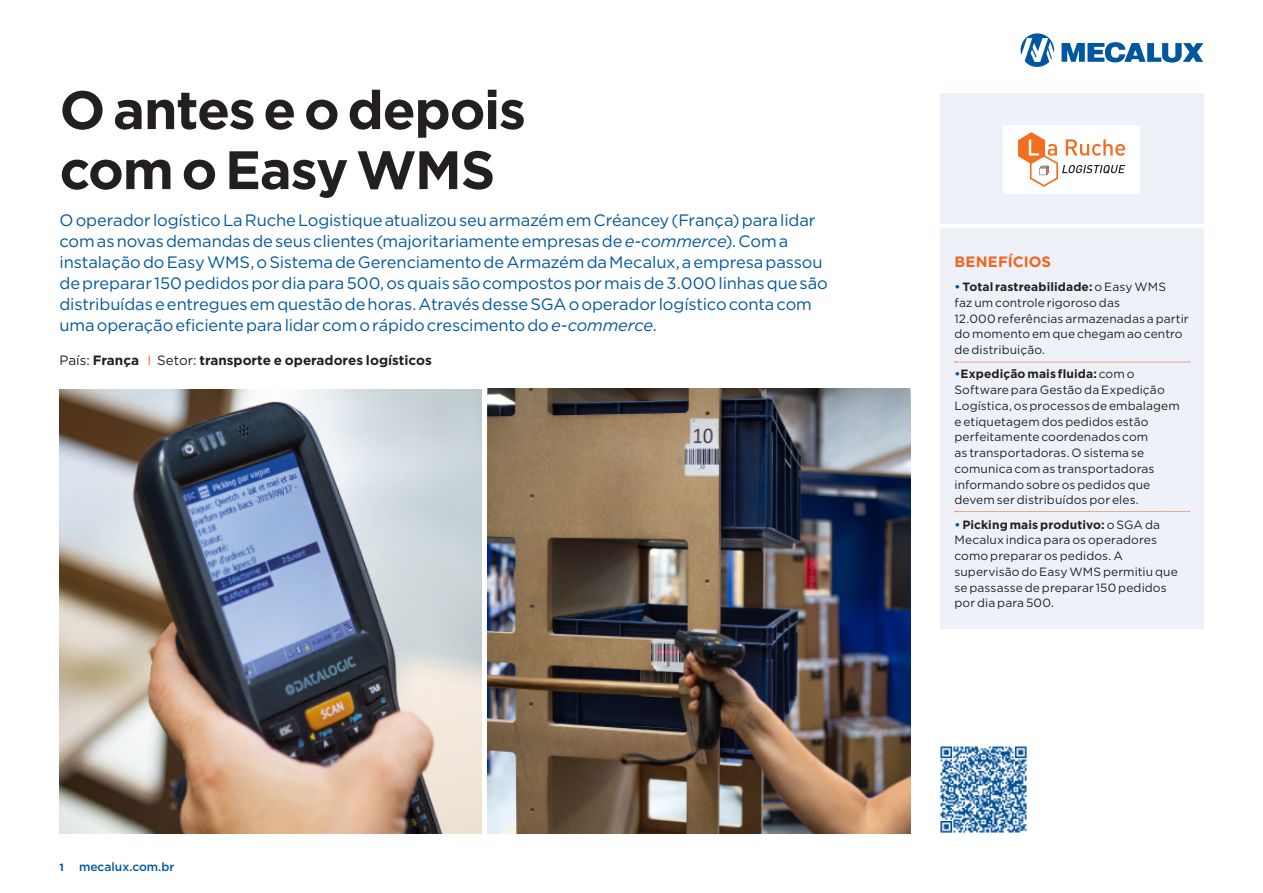
<style>
.page{position:relative;width:1263px;height:893px;background:#fff}
.page>*{position:absolute;margin:0;border:0;box-sizing:border-box;transform-origin:0 0}
.t1{font:700 54px/60px "Gotham";letter-spacing:-.025em;color:#231f20}
.t2{font:16.5px/21px "Gotham";letter-spacing:-.01em;color:#01579f}
.t3{font:700 15px "Gotham";color:#f36421}
.t4{font:700 13.5px "Gotham";color:#231f20}
.t5{font:12px/15.8px "Gotham";letter-spacing:.005em;color:#231f20}
.t6{font:500 12px "Gotham";color:#01579f}
.t7{font:700 10.5px "Gotham";color:#01579f}
.s1{font-style:italic}
.s2{font-weight:400}
.s3{font-weight:400;color:#f36421}
.s4{font-weight:700;color:#01579f}
.s5{font-weight:700}
</style>
<div class="page">
<svg style="left:1020px;top:33px;width:34px;height:34px"></svg>
<svg style="left:1061px;top:42px;width:142px;height:21px"></svg>
<div style="left:940px;top:94px;width:263px;height:130px;background:#eef2f8"></div>
<div style="left:940px;top:229px;width:263px;height:400px;background:#eef2f8"></div>
<svg style="left:955px;top:362px;width:234px;height:1px"></svg>
<svg style="left:955px;top:511px;width:234px;height:1px"></svg>
<div style="left:1003px;top:125px;width:137px;height:69px;background:#fff"></div>
<img style="left:940px;top:746px;width:87px;height:87px">
<svg style="left:1018px;top:132px;width:107px;height:55px"></svg>
<img style="left:60px;top:389px;width:422px;height:445px">
<img style="left:488px;top:389px;width:422px;height:445px">
<h1 class="t1" style="left:60px;top:80px;width:468px">O antes e o depois com o Easy WMS</h1>
<p class="t2" style="left:60px;top:209px;width:770px">O operador logístico La Ruche Logistique atualizou seu armazém em Créancey (França) para lidar com as novas demandas de seus clientes (majoritariamente empresas de <span class="s1">e-commerce</span>). Com a instalação do Easy WMS, o Sistema de Gerenciamento de Armazém da Mecalux, a empresa passou de preparar 150 pedidos por dia para 500, os quais são compostos por mais de 3.000 linhas que são distribuídas e entregues em questão de horas. Através desse SGA o operador logístico conta com uma operação eficiente para lidar com o rápido crescimento do <span class="s1">e-commerce</span>.</p>
<p class="t4" style="left:60px;top:351px;width:374px"><span class="s2">País:</span> França <span class="s3">I</span> <span class="s2">Setor:</span> transporte e operadores logísticos</p>
<p class="t7" style="left:60px;top:860px;width:6px">1</p>
<p class="t6" style="left:79px;top:859px;width:97px">mecalux.com.br</p>
<p class="t3" style="left:954px;top:252px;width:98px">BENEFÍCIOS</p>
<p class="t5" style="left:954px;top:279px;width:236px"><span class="s4">•</span> <span class="s5">Total rastreabilidade:</span> o Easy WMS<br>faz um controle rigoroso das<br>12.000 referências armazenadas a partir do momento em que chegam ao centro de distribuição.</p>
<p class="t5" style="left:954px;top:366px;width:227px"><span class="s4">•</span><span class="s5">Expedição mais fluida:</span> com o<br>Software para Gestão da Expedição<br>Logística, os processos de embalagem e etiquetagem dos pedidos estão perfeitamente coordenados com<br>as transportadoras. O sistema se comunica com as transportadoras informando sobre os pedidos que devem ser distribuídos por eles.</p>
<p class="t5" style="left:954px;top:516px;width:225px"><span class="s4">•</span> <span class="s5">Picking mais produtivo:</span> o SGA da<br>Mecalux indica para os operadores como preparar os pedidos. A supervisão do Easy WMS permitiu que se passasse de preparar 150 pedidos por dia para 500.</p>
</div>
